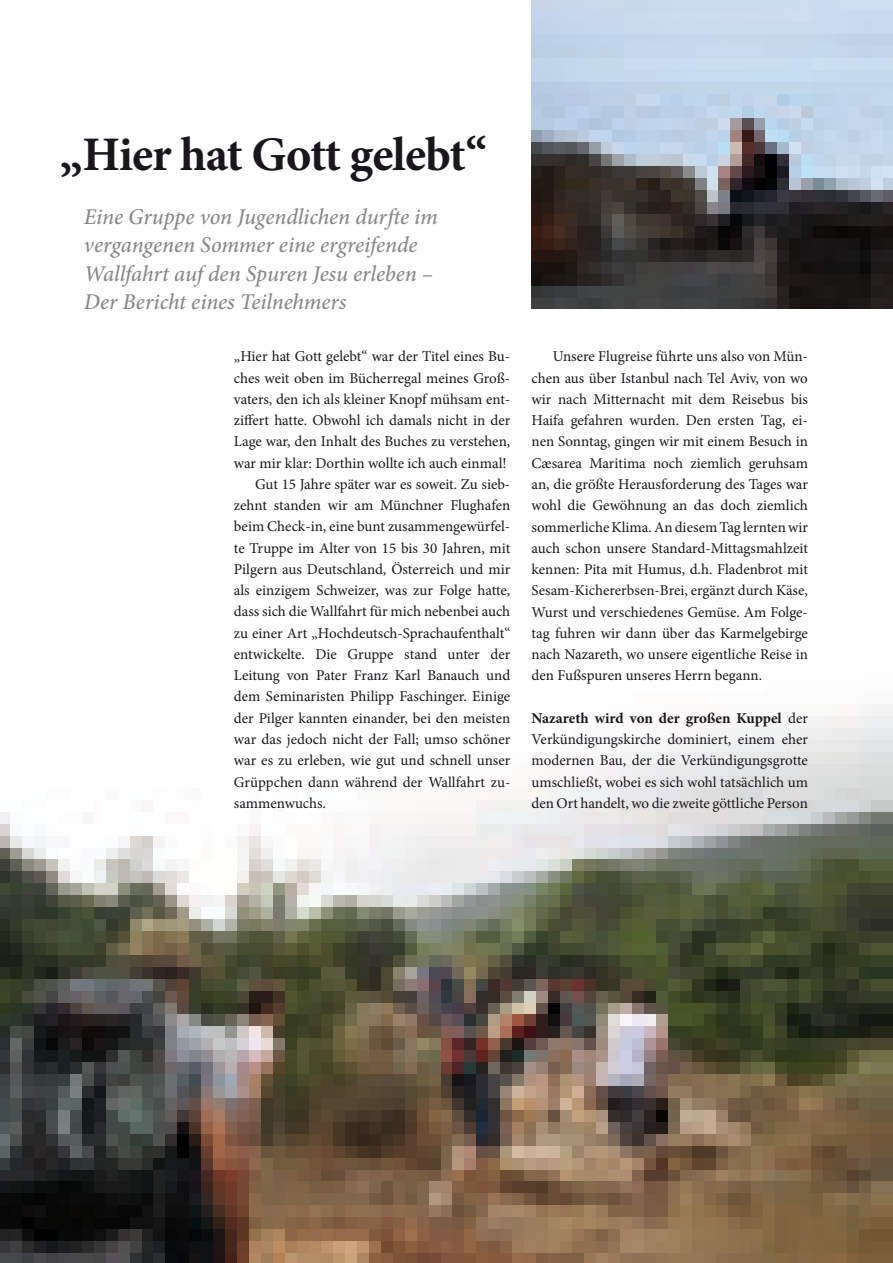
<style>
.page{position:relative;width:893px;height:1263px;background:#fff}
.page>*{position:absolute;margin:0;border:0;box-sizing:border-box;transform-origin:0 0}
.t1{font:700 48.3px "Minion Pro";letter-spacing:-.025em;color:#1a171c}
.t2{font:italic 500 22.5px/28.5px "Minion Pro";letter-spacing:-.005em;color:#87888a}
.t3{font:15px/21.3px "Minion Pro";color:#1a171c;text-align:justify}
.s1{font-weight:700}
</style>
<div class="page">
<img style="left:0;top:704px;width:893px;height:559px">
<img style="left:531px;top:0;width:362px;height:308px">
<h1 class="t1" style="left:60px;top:120px;width:429px">„Hier hat Gott gelebt“</h1>
<h2 class="t2" style="left:84px;top:202px;width:355px">Eine Gruppe von Jugendlichen durfte im vergangenen Sommer eine ergreifende Wallfahrt auf den Spuren Jesu erleben – Der Bericht eines Teilnehmers</h2>
<p class="t3" style="left:234px;top:346px;width:278px">„Hier hat Gott gelebt“ war der Titel eines Bu-</p>
<p class="t3" style="left:234px;top:367px;width:278px">ches weit oben im Bücherregal meines Groß-</p>
<p class="t3" style="left:234px;top:388px;width:278px">vaters, den ich als kleiner Knopf mühsam ent-</p>
<p class="t3" style="left:234px;top:410px;width:278px">ziffert hatte. Obwohl ich damals nicht in der</p>
<p class="t3" style="left:234px;top:431px;width:278px">Lage war, den Inhalt des Buches zu verstehen,</p>
<p class="t3" style="left:234px;top:452px;width:274px">war mir klar: Dorthin wollte ich auch einmal!</p>
<p class="t3" style="left:255px;top:473px;width:257px">Gut 15 Jahre später war es soweit. Zu sieb-</p>
<p class="t3" style="left:234px;top:495px;width:278px">zehnt standen wir am Münchner Flughafen</p>
<p class="t3" style="left:234px;top:516px;width:278px">beim Check-in, eine bunt zusammengewürfel-</p>
<p class="t3" style="left:234px;top:537px;width:278px">te Truppe im Alter von 15 bis 30 Jahren, mit</p>
<p class="t3" style="left:234px;top:559px;width:278px">Pilgern aus Deutschland, Österreich und mir</p>
<p class="t3" style="left:234px;top:580px;width:278px">als einzigem Schweizer, was zur Folge hatte,</p>
<p class="t3" style="left:234px;top:601px;width:278px">dass sich die Wallfahrt für mich nebenbei auch</p>
<p class="t3" style="left:234px;top:622px;width:278px">zu einer Art „Hochdeutsch-Sprachaufenthalt“</p>
<p class="t3" style="left:234px;top:644px;width:278px">entwickelte. Die Gruppe stand unter der</p>
<p class="t3" style="left:234px;top:665px;width:278px">Leitung von Pater Franz Karl Banauch und</p>
<p class="t3" style="left:234px;top:686px;width:278px">dem Seminaristen Philipp Faschinger. Einige</p>
<p class="t3" style="left:234px;top:707px;width:278px">der Pilger kannten einander, bei den meisten</p>
<p class="t3" style="left:234px;top:729px;width:278px">war das jedoch nicht der Fall; umso schöner</p>
<p class="t3" style="left:234px;top:750px;width:278px">war es zu erleben, wie gut und schnell unser</p>
<p class="t3" style="left:234px;top:771px;width:278px">Grüppchen dann während der Wallfahrt zu-</p>
<p class="t3" style="left:234px;top:792px;width:94px">sammenwuchs.</p>
<p class="t3" style="left:532px;top:346px;width:278px;text-indent:21px">Unsere Flugreise führte uns also von Mün&shy;chen aus über Istanbul nach Tel Aviv, von wo wir nach Mitternacht mit dem Reisebus bis Haifa gefahren wurden. Den ersten Tag, ei&shy;nen Sonntag, gingen wir mit einem Besuch in Cæsarea Maritima noch ziemlich geruhsam an, die größte Herausforderung des Tages war wohl die Gewöhnung an das doch ziemlich sommerliche Klima. An diesem Tag lernten wir auch schon unsere Standard-Mittagsmahlzeit kennen: Pita mit Humus, d.h. Fladenbrot mit Sesam-Kichererbsen-Brei, ergänzt durch Käse, Wurst und verschiedenes Gemüse. Am Folge&shy;tag fuhren wir dann über das Karmelgebirge nach Nazareth, wo unsere eigentliche Reise in den Fußspuren unseres Herrn begann.</p>
<p class="t3" style="left:532px;top:707px;width:278px"><span class="s1">Nazareth wird von der großen Kuppel</span> der Verkündigungskirche dominiert, einem eher modernen Bau, der die Verkündigungsgrotte umschließt, wobei es sich wohl tatsächlich um den Ort handelt, wo die zweite göttliche Person</p>
</div>
